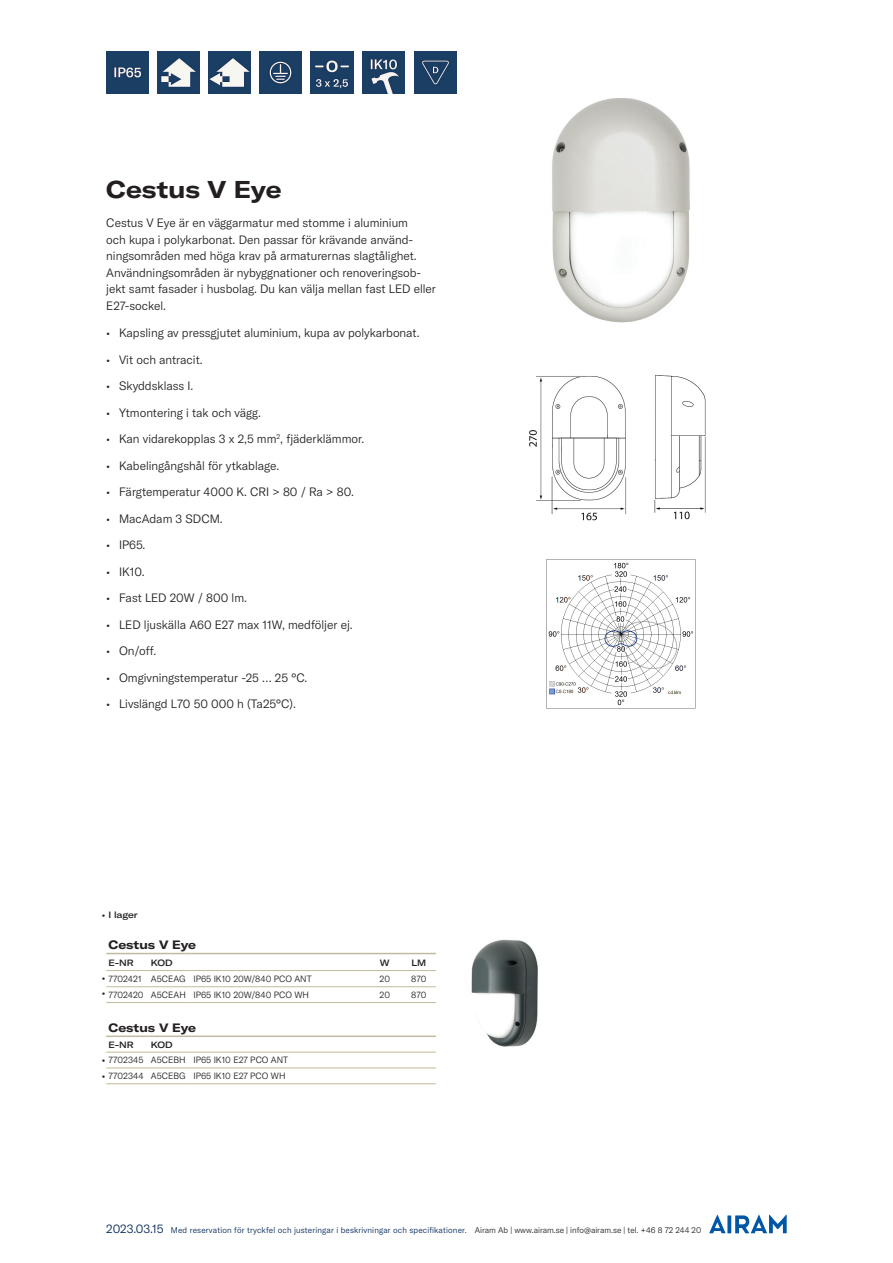
<style>
.page{position:relative;width:893px;height:1263px;background:#fff}
.page>*{position:absolute;margin:0;border:0;box-sizing:border-box;transform-origin:0 0}
.t1{font:700 expanded 24px "GT America";color:#231f20}
.t2{font:300 12px/16.5px "GT America";color:#231f20}
.t3{font:700 expanded 12px "GT America";color:#231f20}
.t4{font:300 12px "GT America";color:#002554}
.t5{font:300 9px "GT America";color:#231f20}
.t6{font:500 expanded 9px/15.6px "GT America";color:#231f20}
.t7{font:300 8.25px "GT America";letter-spacing:.02em;color:#002554}
.s1{font-weight:500;font-stretch:expanded}
.s2{color:#231f20}
</style>
<div class="page">
<svg style="left:727px;top:1215px;width:4px;height:18px"></svg>
<svg style="left:709px;top:1215px;width:17px;height:18px"></svg>
<svg style="left:735px;top:1215px;width:52px;height:18px"></svg>
<img style="left:106px;top:51px;width:43px;height:43px">
<img style="left:157px;top:51px;width:43px;height:43px">
<img style="left:208px;top:51px;width:43px;height:43px">
<img style="left:259px;top:51px;width:43px;height:43px">
<img style="left:311px;top:51px;width:42px;height:43px">
<img style="left:362px;top:51px;width:43px;height:43px">
<img style="left:414px;top:51px;width:43px;height:43px">
<img style="left:552px;top:98px;width:138px;height:225px">
<img style="left:529px;top:375px;width:177px;height:146px">
<img style="left:546px;top:560px;width:150px;height:149px">
<img style="left:471px;top:939px;width:67px;height:108px">
<hr style="left:191px;top:986px;width:177px;height:1px;background:#c0ba9f">
<hr style="left:368px;top:986px;width:34px;height:1px;background:#c0ba9f">
<hr style="left:402px;top:986px;width:34px;height:1px;background:#c0ba9f">
<hr style="left:191px;top:1002px;width:177px;height:1px;background:#c0ba9f">
<hr style="left:368px;top:1002px;width:34px;height:1px;background:#c0ba9f">
<hr style="left:402px;top:1002px;width:34px;height:1px;background:#c0ba9f">
<hr style="left:191px;top:1068px;width:177px;height:1px;background:#c0ba9f">
<hr style="left:368px;top:1068px;width:34px;height:1px;background:#c0ba9f">
<hr style="left:402px;top:1068px;width:34px;height:1px;background:#c0ba9f">
<hr style="left:191px;top:1083px;width:177px;height:1px;background:#c0ba9f">
<hr style="left:368px;top:1083px;width:34px;height:1px;background:#c0ba9f">
<hr style="left:402px;top:1083px;width:34px;height:1px;background:#c0ba9f">
<hr style="left:191px;top:970px;width:177px;height:1px;background:#c0ba9f">
<hr style="left:191px;top:1052px;width:177px;height:1px;background:#c0ba9f">
<hr style="left:368px;top:970px;width:34px;height:1px;background:#c0ba9f">
<hr style="left:402px;top:970px;width:34px;height:1px;background:#c0ba9f">
<hr style="left:368px;top:1052px;width:34px;height:1px;background:#c0ba9f">
<hr style="left:402px;top:1052px;width:34px;height:1px;background:#c0ba9f">
<hr style="left:106px;top:953px;width:43px;height:1px;background:#c0ba9f">
<hr style="left:149px;top:953px;width:42px;height:1px;background:#c0ba9f">
<hr style="left:191px;top:953px;width:177px;height:1px;background:#c0ba9f">
<hr style="left:368px;top:953px;width:34px;height:1px;background:#c0ba9f">
<hr style="left:402px;top:953px;width:34px;height:1px;background:#c0ba9f">
<hr style="left:106px;top:1035px;width:43px;height:2px;background:#c0ba9f">
<hr style="left:149px;top:1035px;width:42px;height:2px;background:#c0ba9f">
<hr style="left:191px;top:1035px;width:177px;height:2px;background:#c0ba9f">
<hr style="left:368px;top:1035px;width:34px;height:2px;background:#c0ba9f">
<hr style="left:402px;top:1035px;width:34px;height:2px;background:#c0ba9f">
<hr style="left:106px;top:970px;width:43px;height:1px;background:#c0ba9f">
<hr style="left:106px;top:1052px;width:43px;height:1px;background:#c0ba9f">
<hr style="left:106px;top:986px;width:43px;height:1px;background:#c0ba9f">
<hr style="left:106px;top:1002px;width:43px;height:1px;background:#c0ba9f">
<hr style="left:106px;top:1068px;width:43px;height:1px;background:#c0ba9f">
<hr style="left:106px;top:1083px;width:43px;height:1px;background:#c0ba9f">
<hr style="left:149px;top:970px;width:42px;height:1px;background:#c0ba9f">
<hr style="left:149px;top:1052px;width:42px;height:1px;background:#c0ba9f">
<hr style="left:149px;top:986px;width:42px;height:1px;background:#c0ba9f">
<hr style="left:149px;top:1002px;width:42px;height:1px;background:#c0ba9f">
<hr style="left:149px;top:1068px;width:42px;height:1px;background:#c0ba9f">
<hr style="left:149px;top:1083px;width:42px;height:1px;background:#c0ba9f">
<h1 class="t1" style="left:106px;top:174px;width:177px">Cestus V Eye</h1>
<p class="t2" style="left:106px;top:215px;width:331px">Cestus V Eye är en väggarmatur med stomme i aluminium<br>och kupa i polykarbonat. Den passar för krävande använd&shy;ningsområden med höga krav på armaturernas slagtålighet.<br>Användningsområden är nybyggnationer och renoveringsob&shy;jekt samt fasader i husbolag. Du kan välja mellan fast LED eller E27-sockel.</p>
<p class="t2" style="left:106px;top:325px;width:315px">• Kapsling av pressgjutet aluminium, kupa av polykarbonat.</p>
<p class="t2" style="left:106px;top:351px;width:98px">• Vit och antracit.</p>
<p class="t2" style="left:106px;top:378px;width:89px">• Skyddsklass I.</p>
<p class="t2" style="left:106px;top:404px;width:156px">• Ytmontering i tak och vägg.</p>
<p class="t2" style="left:106px;top:431px;width:260px">• Kan vidarekopplas 3 x 2,5 mm<sup>2</sup>, fjäderklämmor.</p>
<p class="t2" style="left:106px;top:457px;width:174px">• Kabelingångshål för ytkablage.</p>
<p class="t2" style="left:106px;top:484px;width:249px">• Färgtemperatur 4000 K. CRI &gt; 80 / Ra &gt; 80.</p>
<p class="t2" style="left:106px;top:510px;width:118px">• MacAdam 3 SDCM.</p>
<p class="t2" style="left:106px;top:537px;width:41px">• IP65.</p>
<p class="t2" style="left:106px;top:563px;width:40px">• IK10.</p>
<p class="t2" style="left:106px;top:590px;width:142px">• Fast LED 20W / 800 lm.</p>
<p class="t2" style="left:106px;top:616px;width:248px">• LED ljuskälla A60 E27 max 11W, medföljer ej.</p>
<p class="t2" style="left:106px;top:643px;width:52px">• On/off.</p>
<p class="t2" style="left:106px;top:669px;width:202px">• Omgivningstemperatur -25 … 25 °C.</p>
<p class="t2" style="left:106px;top:696px;width:191px">• Livslängd L70 50 000 h (Ta25°C).</p>
<p class="t6" style="left:102px;top:907px;width:38px">• I lager</p>
<p class="t3" style="left:108px;top:937px;width:89px">Cestus V Eye</p>
<p class="t6" style="left:108px;top:955px;width:27px">E-NR</p>
<p class="t6" style="left:151px;top:955px;width:23px">KOD</p>
<p class="t6" style="left:380px;top:955px;width:11px">W</p>
<p class="t6" style="left:411px;top:955px;width:16px">LM</p>
<p class="t5" style="left:108px;top:974px;width:205px">7702421 A5CEAG IP65 IK10 20W/840 PCO ANT</p>
<p class="t5" style="left:380px;top:974px;width:12px">20</p>
<p class="t5" style="left:411px;top:974px;width:17px">870</p>
<p class="t5" style="left:108px;top:990px;width:202px">7702420 A5CEAH IP65 IK10 20W/840 PCO WH</p>
<p class="t5" style="left:380px;top:990px;width:12px">20</p>
<p class="t5" style="left:411px;top:990px;width:17px">870</p>
<p class="t3" style="left:108px;top:1020px;width:89px">Cestus V Eye</p>
<p class="t6" style="left:108px;top:1037px;width:27px">E-NR</p>
<p class="t6" style="left:151px;top:1037px;width:23px">KOD</p>
<p class="t6" style="left:102px;top:970px;width:5px">• •</p>
<p class="t5" style="left:102px;top:1055px;width:188px"><span class="s1">•</span> 7702345 A5CEBH IP65 IK10 E27 PCO ANT</p>
<p class="t5" style="left:102px;top:1071px;width:185px"><span class="s1">•</span> 7702344 A5CEBG IP65 IK10 E27 PCO WH</p>
<p class="t4" style="left:106px;top:1222px;width:59px">2023.03.15</p>
<p class="t7" style="left:171px;top:1225px;width:532px">Med reservation för tryckfel och justeringar i beskrivningar och specifikationer. <span class="s2">Airam Ab | www.airam.se | info@airam.se | tel. +46 8 72 244 20</span></p>
</div>
